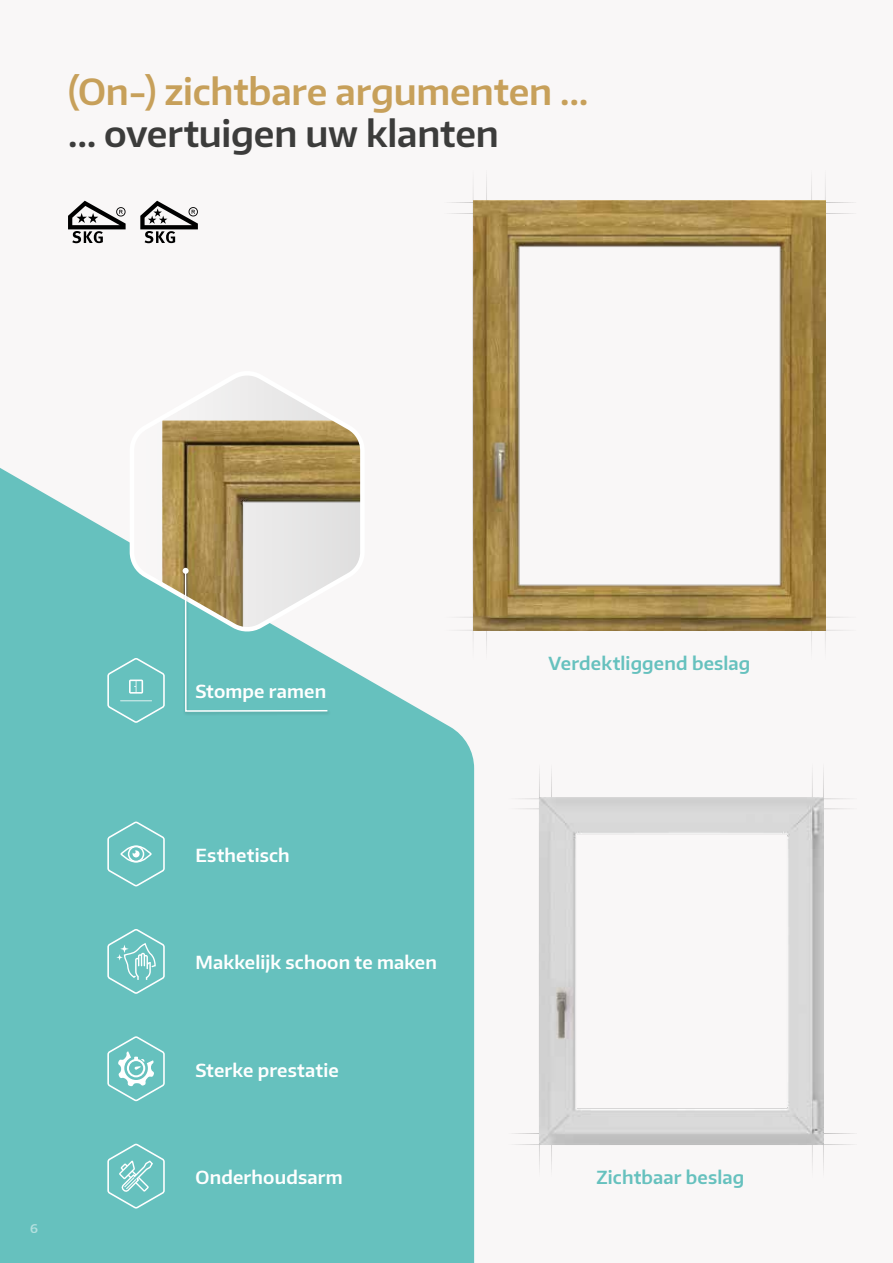
<style>
.page{position:relative;width:893px;height:1263px;background:#f9f7f7}
.page>*{position:absolute;margin:0;border:0;box-sizing:border-box;transform-origin:0 0}
.t1{font:600 36px "Encode Sans Normal";letter-spacing:-.005em;color:#c7a05a}
.t2{font:600 36px "Encode Sans Normal";letter-spacing:-.005em;color:#3c3c3b}
.t3{font:600 18px "Encode Sans Normal";letter-spacing:.01em;color:#fff}
.t4{font:600 18px "Encode Sans Normal";letter-spacing:.01em;color:#66c1be}
.t5{font:600 12px "Encode Sans Normal";color:#fff}
</style>
<div class="page">
<svg style="left:0;top:468px;width:474px;height:795px;background:#74c6c3"></svg>
<div style="left:468px;top:166px;width:10px;height:500px;background:#f9f7f7"></div>
<hr style="left:472px;top:169px;width:3px;height:493px;background:#000;opacity:.75">
<hr style="left:824px;top:169px;width:3px;height:493px;background:#000;opacity:.75">
<div style="left:438px;top:198px;width:422px;height:10px;background:#fff;opacity:.75"></div>
<hr style="left:441px;top:202px;width:416px;height:2px;background:#000;opacity:.75">
<div style="left:438px;top:625px;width:422px;height:10px;background:#f9f7f7"></div>
<hr style="left:441px;top:629px;width:416px;height:3px;background:#000;opacity:.75">
<div style="left:438px;top:612px;width:422px;height:10px;background:#f9f7f7"></div>
<hr style="left:441px;top:616px;width:416px;height:3px;background:#f5f3f3">
<div style="left:807px;top:166px;width:10px;height:500px;background:#f9f7f7"></div>
<hr style="left:811px;top:169px;width:3px;height:493px;background:#000;opacity:.75">
<div style="left:482px;top:166px;width:10px;height:500px;background:#f9f7f7"></div>
<hr style="left:486px;top:169px;width:2px;height:493px;background:#000;opacity:.75">
<div style="left:438px;top:209px;width:422px;height:10px;background:#f9f7f7"></div>
<hr style="left:441px;top:213px;width:416px;height:2px;background:#000;opacity:.75">
<img style="left:473px;top:201px;width:352px;height:429px">
<hr style="left:504px;top:797px;width:354px;height:4px;background:#000;opacity:.75">
<hr style="left:504px;top:1143px;width:354px;height:3px;background:#000;opacity:.75">
<div style="left:818px;top:759px;width:11px;height:425px;background:#f9f7f7"></div>
<hr style="left:822px;top:763px;width:3px;height:417px;background:#000;opacity:.75">
<div style="left:534px;top:760px;width:11px;height:422px;background:#f9f7f7"></div>
<hr style="left:538px;top:764px;width:3px;height:414px;background:#000;opacity:.75">
<div style="left:807px;top:759px;width:11px;height:425px;background:#f9f7f7"></div>
<hr style="left:811px;top:763px;width:3px;height:417px;background:#000;opacity:.75">
<div style="left:546px;top:760px;width:11px;height:422px;background:#f9f7f7"></div>
<hr style="left:550px;top:764px;width:3px;height:414px;background:#000;opacity:.75">
<div style="left:501px;top:804px;width:361px;height:10px;background:#f9f7f7"></div>
<hr style="left:504px;top:807px;width:354px;height:4px;background:#000;opacity:.75">
<div style="left:501px;top:1128px;width:361px;height:11px;background:#f9f7f7"></div>
<hr style="left:504px;top:1132px;width:354px;height:3px;background:#000;opacity:.75">
<img style="left:539px;top:798px;width:285px;height:346px">
<svg style="left:127px;top:376px;width:240px;height:260px"></svg>
<svg style="left:107px;top:658px;width:58px;height:65px;background:#76c7c5"></svg>
<svg style="left:107px;top:821px;width:58px;height:65px;background:#76c7c4"></svg>
<div style="left:120px;top:845px;width:32px;height:17px;border:2px solid #fff;border-radius:50%"></div>
<div style="left:128px;top:846px;width:16px;height:16px;border:2px solid #fff;border-radius:50%"></div>
<svg style="left:107px;top:1036px;width:58px;height:65px;background:#85cdcb"></svg>
<svg style="left:107px;top:1144px;width:58px;height:64px;background:#7dcac8"></svg>
<svg style="left:107px;top:929px;width:58px;height:78px;background:#79c8c6"></svg>
<svg style="left:68px;top:201px;width:58px;height:42px"></svg>
<svg style="left:140px;top:201px;width:58px;height:42px"></svg>
<div style="left:181px;top:566px;width:150px;height:150px;background:#000;opacity:.2"></div>
<svg style="left:183px;top:568px;width:146px;height:144px"></svg>
<h1 class="t1" style="left:68px;top:68px;width:522px">(On-) zichtbare argumenten …</h1>
<h1 class="t2" style="left:68px;top:110px;width:432px">… overtuigen uw klanten</h1>
<p class="t5" style="left:30px;top:1220px;width:9px">6</p>
<p class="t3" style="left:196px;top:680px;width:132px">Stompe ramen</p>
<p class="t3" style="left:196px;top:843px;width:96px">Esthetisch</p>
<p class="t3" style="left:196px;top:951px;width:243px">Makkelijk schoon te maken</p>
<p class="t3" style="left:196px;top:1058px;width:145px">Sterke prestatie</p>
<p class="t4" style="left:549px;top:652px;width:203px">Verdektliggend beslag</p>
<p class="t3" style="left:196px;top:1166px;width:149px">Onderhoudsarm</p>
<p class="t4" style="left:596px;top:1165px;width:149px">Zichtbaar beslag</p>
</div>
